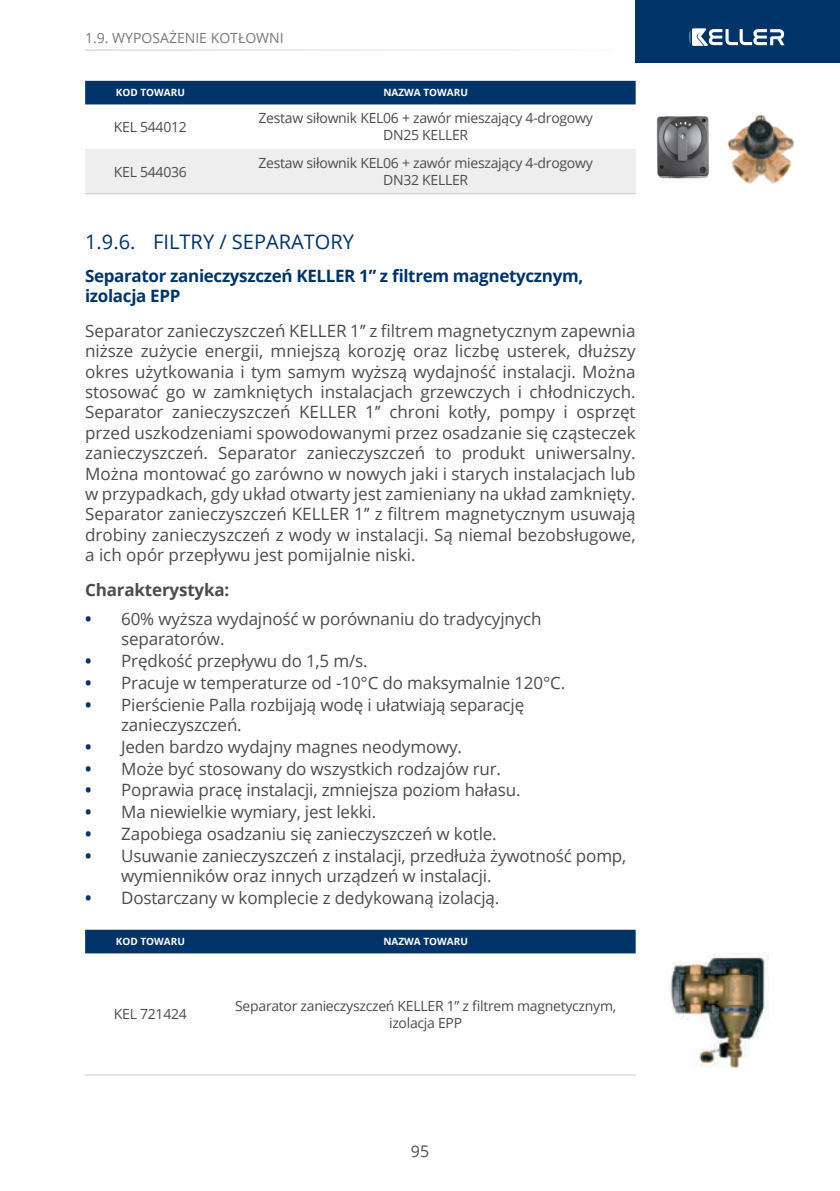
<style>
.page{position:relative;width:840px;height:1191px;background:#fff}
.page>*{position:absolute;margin:0;border:0;box-sizing:border-box;transform-origin:0 0}
.t1{font:20px "Open Sans";color:#003367}
.t2{font:17px/20.4px "Open Sans";letter-spacing:-.01em;color:#4b4c4d}
.t3{font:700 17px/20.4px "Open Sans";letter-spacing:-.02em;color:#003367}
.t4{font:700 17px "Open Sans";letter-spacing:-.01em;color:#4b4c4d}
.t5{font:16px "Open Sans";color:#4b4c4d}
.t6{font:14px/16.8px "Open Sans";letter-spacing:-.02em;color:#4b4c4d}
.t7{font:14px "Open Sans";color:#76787b}
.t8{font:700 10px "Open Sans";color:#fff}
.s1{font-weight:700;color:#003367}
</style>
<div class="page">
<hr style="left:85px;top:50px;width:527px;height:1px;background:#c7c8ca">
<div style="left:85px;top:81px;width:550px;height:23px;background:#003367"></div>
<div style="left:85px;top:149px;width:550px;height:44px;background:#eeeeef"></div>
<hr style="left:85px;top:193px;width:130px;height:1px;background:#c7c8ca">
<hr style="left:215px;top:193px;width:420px;height:1px;background:#c7c8ca">
<img style="left:727px;top:114px;width:67px;height:70px">
<img style="left:656px;top:116px;width:53px;height:63px">
<div style="left:85px;top:929px;width:550px;height:24px;background:#003367"></div>
<hr style="left:85px;top:1074px;width:130px;height:1px;background:#c7c8ca">
<hr style="left:215px;top:1074px;width:420px;height:1px;background:#c7c8ca">
<img style="left:670px;top:953px;width:99px;height:115px">
<div style="left:635px;top:0;width:204px;height:62px;background:#003367"></div>
<svg style="left:689px;top:28px;width:95px;height:18px"></svg>
<p class="t7" style="left:85px;top:28px;width:197px">1.9. WYPOSAŻE NIE KOTŁOWNI</p>
<p class="t8" style="left:116px;top:86px;width:71px">KOD TOWARU</p>
<p class="t8" style="left:383px;top:86px;width:86px">NAZWA TOWARU</p>
<p class="t6" style="left:114px;top:118px;width:74px">KE L 544012</p>
<p class="t6" style="left:383px;top:109px;width:211px;text-indent:-124px">Zestaw siłownik KE L06 + zawór mieszający 4-drogowy<br>DN25 KE LLER</p>
<p class="t6" style="left:114px;top:163px;width:74px">KE L 544036</p>
<p class="t6" style="left:383px;top:155px;width:211px;text-indent:-124px">Zestaw siłownik KE L06 + zawór mieszający 4-drogowy<br>DN32 KE LLER</p>
<p class="t1" style="left:85px;top:228px;width:270px">1.9.6. FI LTRY / SEPARATORY</p>
<p class="t3" style="left:85px;top:265px;width:499px">Separator zanieczyszczeń KELLER 1” z filtrem magnetycznym, izolacja EPP</p>
<p class="t2" style="left:85px;top:320px;width:551px;text-align:justify">Separator zanieczyszczeń KE LLER 1’’ z filtrem magnetycznym zapewnia niższe zużycie energii, mniejszą korozję oraz liczbę usterek, dłuższy okres użytkowania i tym samym wyższą wydajność instalacji. Można stosować go w zamkniętych instalacjach grzewczych i chłodniczych.<br>Separator zanieczyszczeń KE LLER 1’’ chroni kotły, pompy i osprzęt przed uszkodzeniami spowodowanymi przez osadzanie się cząsteczek zanieczyszczeń. Separator zanieczyszczeń to produkt uniwersalny.<br>Można montować go zarówno w nowych jaki i starych instalacjach lub w przypadkach, gdy układ otwarty jest zamieniany na układ zamknięty.<br>Separator zanieczyszczeń KE LLER 1’’ z filtrem magnetycznym usuwają drobiny zanieczyszczeń z wody w instalacji. Są niemal bezobsługowe, a ich opór przepływu jest pomijalnie niski.</p>
<p class="t4" style="left:85px;top:577px;width:146px">Charakterystyka:</p>
<p class="t2" style="left:121px;top:608px;width:421px;text-indent:-36px"><span class="s1">•</span> 60% wyższa wydajność w porównaniu do tradycyjnych separatorów.</p>
<p class="t2" style="left:85px;top:650px;width:284px"><span class="s1">•</span> Prędkość przepływu do 1,5 m/s.</p>
<p class="t2" style="left:85px;top:672px;width:481px"><span class="s1">•</span> Pracuje w temperaturze od -10°C do maksymalnie 120°C.</p>
<p class="t2" style="left:121px;top:694px;width:404px;text-indent:-36px"><span class="s1">•</span> Pierścienie Palla rozbijają wodę i ułatwiają separację zanieczyszczeń.</p>
<p class="t2" style="left:85px;top:736px;width:378px"><span class="s1">•</span> Jeden bardzo wydajny magnes neodymowy.</p>
<p class="t2" style="left:85px;top:758px;width:417px"><span class="s1">•</span> Może być stosowany do wszystkich rodzajów rur.</p>
<p class="t2" style="left:85px;top:779px;width:436px"><span class="s1">•</span> Poprawia pracę instalacji, zmniejsza poziom hałasu.</p>
<p class="t2" style="left:85px;top:801px;width:292px"><span class="s1">•</span> Ma niewielkie wymiary, jest lekki.</p>
<p class="t2" style="left:85px;top:823px;width:413px"><span class="s1">•</span> Zapobiega osadzaniu się zanieczyszczeń w kotle.</p>
<p class="t2" style="left:121px;top:845px;width:506px;text-indent:-36px"><span class="s1">•</span> Usuwanie zanieczyszczeń z instalacji, przedłuża żywotność pomp, wymienników oraz innych urządzeń w instalacji.</p>
<p class="t2" style="left:85px;top:887px;width:415px"><span class="s1">•</span> Dostarczany w komplecie z dedykowaną izolacją.</p>
<p class="t8" style="left:116px;top:934px;width:71px">KOD TOWARU</p>
<p class="t8" style="left:383px;top:934px;width:86px">NAZWA TOWARU</p>
<p class="t6" style="left:114px;top:1005px;width:74px">KE L 721424</p>
<p class="t6" style="left:389px;top:997px;width:228px;text-indent:-154px">Separator zanieczyszczeń KE LLER 1” z filtrem magnetycznym, izolacja EPP</p>
<p class="t5" style="left:410px;top:1140px;width:20px">95</p>
</div>
